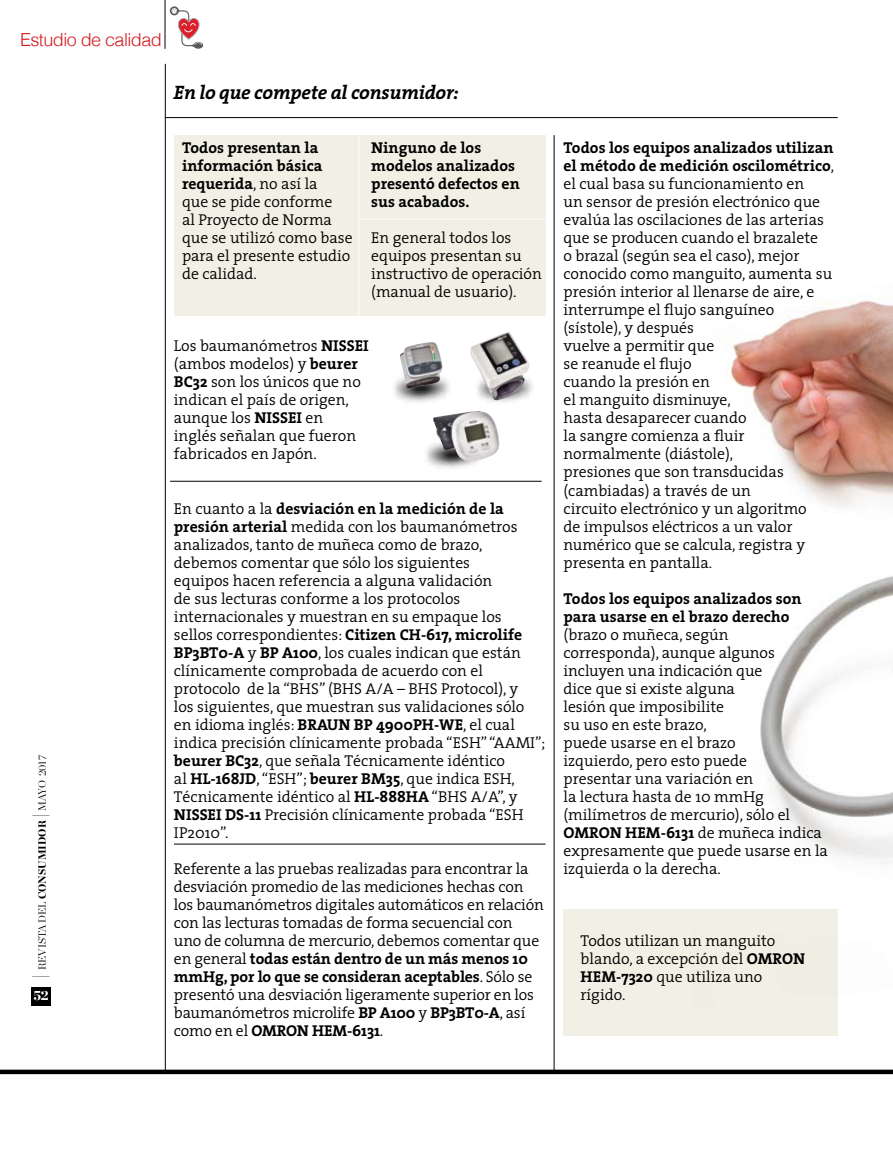
<style>
.page{position:relative;width:893px;height:1149px;background:#fff}
.page>*{position:absolute;margin:0;border:0;box-sizing:border-box;transform-origin:0 0}
.t1{font:italic 700 19.5px "The Serif";letter-spacing:-.02em;color:#000}
.t2{font:300 18px "Helvetica";letter-spacing:-.03em;color:#d51920}
.t3{font:300 15.75px/18px "The Serif";color:#000}
.t4{font:700 15.75px/18px "The Serif";color:#000}
.t5{font:900 13.5px "Chronicle Display";color:#fff}
.t6{font:300 10.5px "Chronicle Display";color:#000}
.s1{font-weight:700}
.s2{font-size:18px}
.s3{font-weight:900}
</style>
<div class="page">
<img style="left:727px;top:298px;width:166px;height:562px">
<svg style="left:0;top:1069px;width:893px;height:4px;background:#292929"></svg>
<img style="left:426px;top:445px;width:52px;height:23px">
<img style="left:394px;top:378px;width:56px;height:24px">
<img style="left:433px;top:411px;width:66px;height:50px">
<img style="left:470px;top:332px;width:60px;height:69px">
<img style="left:400px;top:342px;width:43px;height:46px">
<div style="left:32px;top:986px;width:19px;height:18px;background:#000"></div>
<div style="left:174px;top:135px;width:371px;height:180px;background:#f2f0e4"></div>
<hr style="left:165px;top:117px;width:673px;height:1px;background:#000">
<hr style="left:165px;top:64px;width:1px;height:1007px;background:#000">
<hr style="left:554px;top:135px;width:1px;height:936px;background:#000">
<div style="left:563px;top:909px;width:275px;height:126px;background:#f2f0e4"></div>
<hr style="left:174px;top:843px;width:371px;height:1px;background:#000">
<hr style="left:170px;top:480px;width:372px;height:1px;background:#000">
<hr style="left:358px;top:135px;width:1px;height:180px;background:#fff">
<hr style="left:360px;top:219px;width:188px;height:1px;background:#fff">
<svg style="left:170px;top:6px;width:9px;height:9px"></svg>
<svg style="left:193px;top:42px;width:10px;height:7px"></svg>
<svg style="left:172px;top:8px;width:30px;height:39px"></svg>
<hr style="left:165px;top:0;width:1px;height:49px;background:#000">
<p class="t2" style="left:20px;top:25px;width:143px">Estudio de calidad</p>
<p class="t1" style="left:174px;top:76px;width:287px">En lo que compete al consumidor:</p>
<p class="t3" style="left:182px;top:138px;width:172px"><span class="s1">Todos presentan la información básica requerida</span>, no así la<br>que se pide conforme<br>al Proyecto de Norma que se utilizó como base para el presente estudio de calidad.</p>
<p class="t4" style="left:371px;top:138px;width:150px">Ninguno de los modelos analizados presentó defectos en sus acabados.</p>
<p class="t3" style="left:371px;top:228px;width:172px">En general todos los equipos presentan su instructivo de operación (manual de usuario).</p>
<p class="t6" style="left:36px;top:978px;width:225px;rotate:-90deg"><span class="s2">|</span> REVISTA DEL <span class="s3">CONSUMIDOR</span> <span class="s2">|</span> MAYO 2017</p>
<p class="t5" style="left:33px;top:985px;width:17px">52</p>
<p class="t3" style="left:174px;top:336px;width:196px">Los baumanómetros <span class="s1">NISSEI </span>(ambos modelos) y <span class="s1">beurer<br>BC32</span> son los únicos que no indican el país de origen, aunque los <span class="s1">NISSEI</span> en inglés señalan que fueron fabricados en Japón.</p>
<p class="t3" style="left:174px;top:498px;width:373px">En cuanto a la <span class="s1">desviación en la medición de la presión arterial</span> medida con los baumanómetros analizados, tanto de muñeca como de brazo, debemos comentar que sólo los siguientes<br>equipos hacen referencia a alguna validación<br>de sus lecturas conforme a los protocolos internacionales y muestran en su empaque los<br>sellos correspondientes: <span class="s1">Citizen CH-617, microlife BP3BT0-A</span> y <span class="s1">BP A100</span>, los cuales indican que están clínicamente comprobada de acuerdo con el protocolo de la “BHS” (BHS A/A – BHS Protocol), y<br>los siguientes, que muestran sus validaciones sólo en idioma inglés: <span class="s1">BRAUN BP 4900PH-WE</span>, el cual indica precisión clínicamente probada “ESH” “AAMI”; <span class="s1">beurer BC32</span>, que señala Técnicamente idéntico<br>al <span class="s1">HL-168JD</span>, “ESH”; <span class="s1">beurer BM35</span>, que indica ESH, Técnicamente idéntico al <span class="s1">HL-888HA</span> “BHS A/A”, y <span class="s1">NISSEI DS-11</span> Precisión clínicamente probada “ESH IP2010”.</p>
<p class="t3" style="left:174px;top:858px;width:371px">Referente a las pruebas realizadas para encontrar la desviación promedio de las mediciones hechas con los baumanómetros digitales automáticos en relación con las lecturas tomadas de forma secuencial con uno de columna de mercurio, debemos comentar que en general <span class="s1">todas están dentro de un más menos 10 mmHg, por lo que se consideran aceptables</span>. Sólo se presentó una desviación ligeramente superior en los baumanómetros microlife <span class="s1">BP A100</span> y <span class="s1">BP3BT0-A</span>, así como en el <span class="s1">OMRON HEM-6131</span>.</p>
<p class="t3" style="left:563px;top:138px;width:272px"><span class="s1">Todos los equipos analizados utilizan el método de medición oscilométrico</span>, el cual basa su funcionamiento en<br>un sensor de presión electrónico que evalúa las oscilaciones de las arterias que se producen cuando el brazalete<br>o brazal (según sea el caso), mejor conocido como manguito, aumenta su presión interior al llenarse de aire, e interrumpe el flujo sanguíneo (sístole), y después<br>vuelve a permitir que<br>se reanude el flujo<br>cuando la presión en<br>el manguito disminuye,<br>hasta desaparecer cuando<br>la sangre comienza a fluir normalmente (diástole),<br>presiones que son transducidas (cambiadas) a través de un<br>circuito electrónico y un algoritmo<br>de impulsos eléctricos a un valor numérico que se calcula, registra y presenta en pantalla.</p>
<p class="t4" style="left:563px;top:588px;width:240px">Todos los equipos analizados son para usarse en el brazo derecho</p>
<p class="t3" style="left:563px;top:624px;width:266px">(brazo o muñeca, según corresponda), aunque algunos incluyen una indicación que<br>dice que si existe alguna<br>lesión que imposibilite<br>su uso en este brazo,<br>puede usarse en el brazo<br>izquierdo, pero esto puede<br>presentar una variación en<br>la lectura hasta de 10 mmHg (milímetros de mercurio), sólo el<br><span class="s1">OMRON HEM-6131</span> de muñeca indica expresamente que puede usarse en la izquierda o la derecha.</p>
<p class="t3" style="left:580px;top:930px;width:226px">Todos utilizan un manguito blando, a excepción del <span class="s1">OMRON<br>HEM-7320</span> que utiliza uno rígido.</p>
</div>
